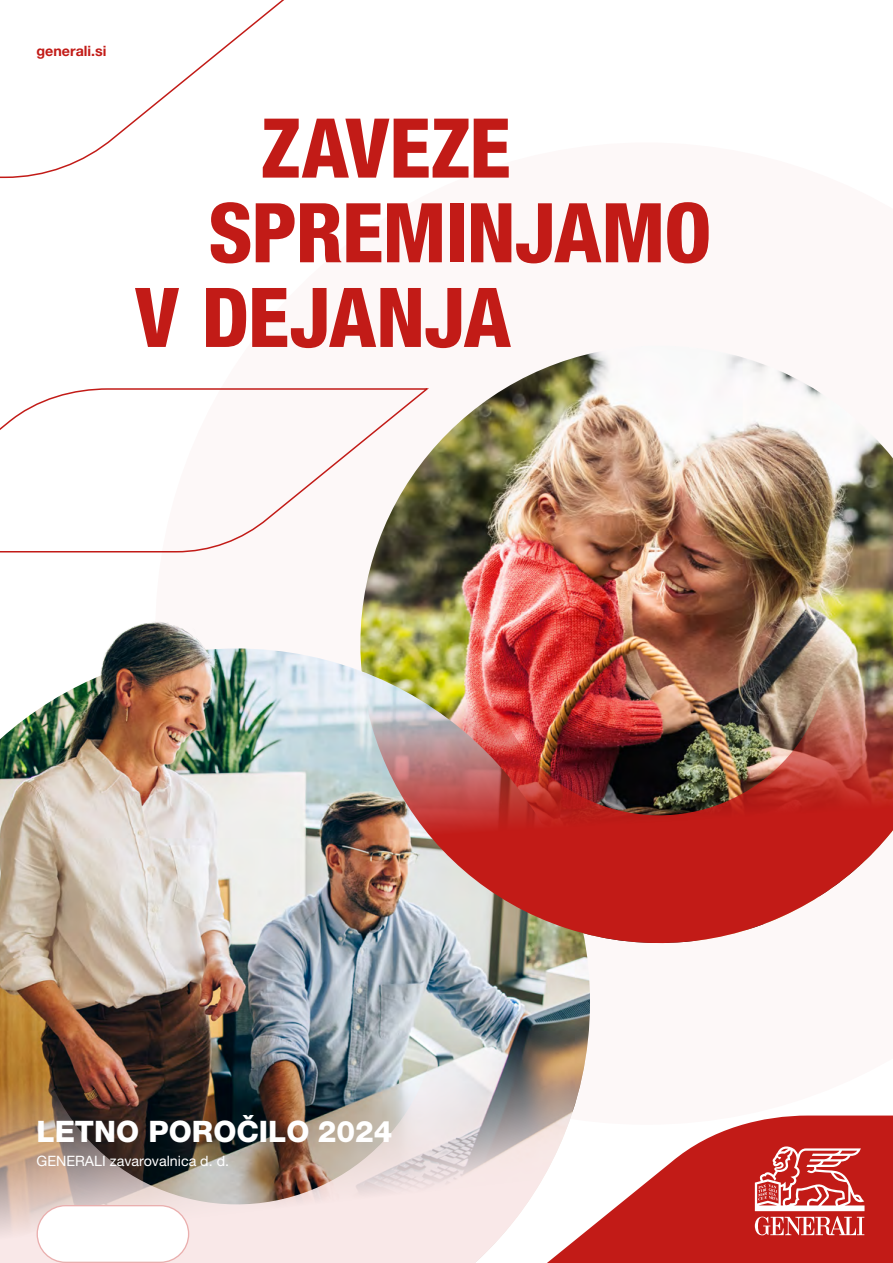
<style>
.page{position:relative;width:893px;height:1263px;background:#fff}
.page>*{position:absolute;margin:0;border:0;box-sizing:border-box;transform-origin:0 0}
.t1{font:800 condensed 82.5px "Helvetica Neue LT Pro";letter-spacing:-.015em;color:#c21b17}
.t2{font:800 29.7px "Helvetica Neue LT Pro";color:#fff}
.t3{font:14.25px "Helvetica Neue LT Pro";color:#fff}
.t4{font:700 14.25px "Helvetica Neue LT Pro";color:#c21b17}
</style>
<div class="page">
<svg style="left:0;top:388px;width:324px;height:165px"></svg>
<img style="left:0;top:648px;width:590px;height:615px">
<img style="left:77px;top:621px;width:156px;height:128px">
<img style="left:324px;top:351px;width:569px;height:628px">
<svg style="left:0;top:0;width:284px;height:179px"></svg>
<div style="left:37px;top:1206px;width:152px;height:56px;background:#fff;border-radius:28px"></div>
<div style="left:37px;top:1205px;width:152px;height:58px;border:1px solid #eaafae;border-radius:28px"></div>
<svg style="left:456px;top:1115px;width:437px;height:148px"></svg>
<svg style="left:755px;top:1146px;width:109px;height:89px"></svg>
<p class="t4" style="left:37px;top:41px;width:72px">generali.si</p>
<p class="t1" style="left:261px;top:98px;width:251px">ZAVEZE</p>
<p class="t1" style="left:208px;top:182px;width:505px">SPREMINJAMO</p>
<p class="t1" style="left:135px;top:267px;width:378px">V DEJANJA</p>
<p class="t2" style="left:37px;top:1114px;width:357px">LETNO POROČILO 2024</p>
<p class="t3" style="left:37px;top:1152px;width:194px">GENERALI zavarovalnica d. d.</p>
</div>
